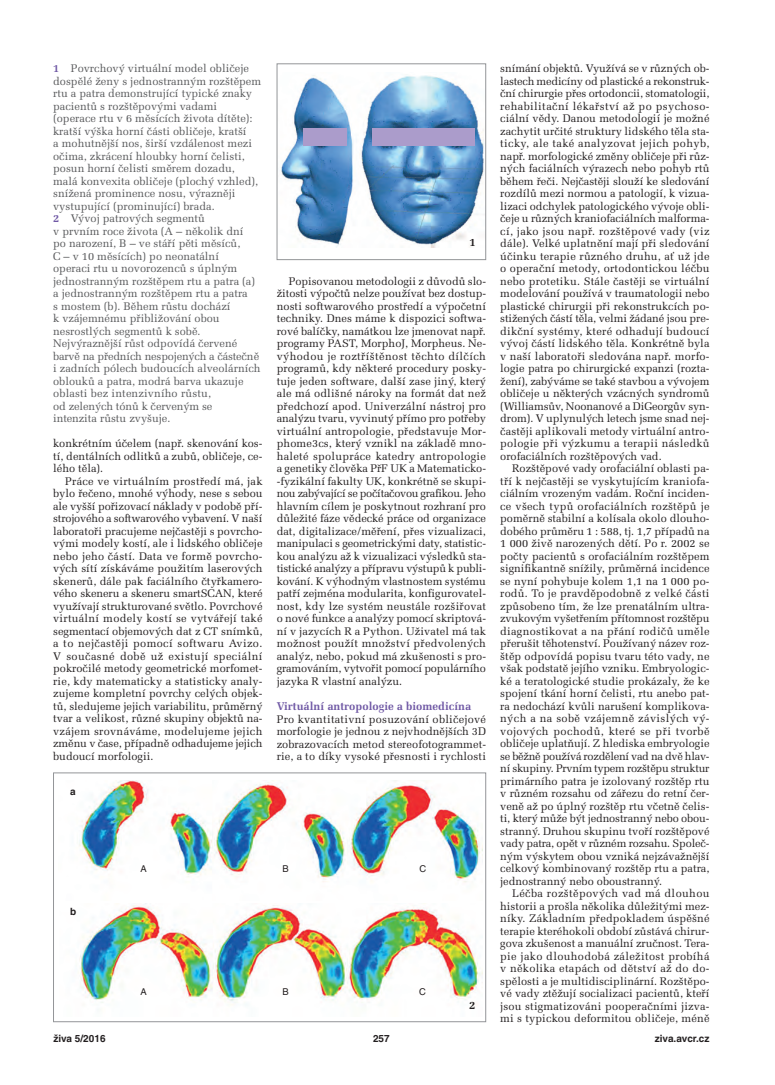
<style>
.page{position:relative;width:775px;height:1085px;background:#fff}
.page>*{position:absolute;margin:0;border:0;box-sizing:border-box;transform-origin:0 0}
.t1{font:700 11.25px "Melior CE";color:#7059a5}
.t2{font:700 11.25px "Melior CE";color:#231f20}
.t3{font:11px/12.5px "Melior CE";color:#231f20;text-align:justify}
.t4{font:11px/12.5px "Melior CE";color:#57585a}
.t5{font:700 10px "Helvetica CE";color:#231f20}
.t6{font:9.38px "Helvetica CE";color:#231f20}
.s1{font-weight:700;color:#7059a5}
</style>
<div class="page">
<img style="left:280px;top:75px;width:203px;height:172px">
<div style="left:276px;top:63px;width:209px;height:197px;border:1px solid #939598"></div>
<div style="left:53px;top:773px;width:432px;height:249px;border:1px solid #939598"></div>
<img style="left:79px;top:781px;width:403px;height:102px">
<img style="left:79px;top:903px;width:403px;height:102px">
<div style="left:302px;top:128px;width:44px;height:18px;background:#ab9ccb"></div>
<div style="left:372px;top:128px;width:101px;height:18px;background:#ab9ccb"></div>
<p class="t4" style="left:53px;top:64px;width:209px"><span class="s1">1</span> Povrchový virtuální model obličeje dospělé ženy s jednostranným rozštěpem rtu a patra demonstrující typické znaky pacientů s rozštěpovými vadami (operace rtu v 6 měsících života dítěte): kratší výška horní části obličeje, kratší<br>a mohutnější nos, širší vzdálenost mezi očima, zkrácení hloubky horní čelisti, posun horní čelisti směrem dozadu, malá konvexita obličeje (plochý vzhled), snížená prominence nosu, výrazněji vystupující (prominující) brada.<br><span class="s1">2</span> Vývoj patrových segmentů<br>v prvním roce života (A – několik dní<br>po narození, B – ve stáří pěti měsíců,<br>C – v 10 měsících) po neonatální<br>operaci rtu u novorozenců s úplným jednostranným rozštěpem rtu a patra (a) a jednostranným rozštěpem rtu a patra<br>s mostem (b). Během růstu dochází<br>k vzájemnému přibližování obou nesrostlých segmentů k sobě.<br>Nejvýraznější růst odpovídá červené barvě na předních nespojených a částečně i zadních pólech budoucích alveolárních oblouků a patra, modrá barva ukazuje oblasti bez intenzivního růstu,<br>od zelených tónů k červeným se<br>intenzita růstu zvyšuje.</p>
<p class="t3" style="left:53px;top:439px;width:211px">konkrétním účelem (např. skenování kos&shy;tí, dentálních odlitků a zubů, obličeje, ce - lého těla).</p>
<p class="t3" style="left:53px;top:476px;width:211px;text-indent:12px">Práce ve virtuálním prostředí má, jak bylo řečeno, mnohé výhody, nese s sebou ale vyšší pořizovací náklady v podobě pří&shy;strojového a softwarového vybavení. V naší laboratoři pracujeme nejčastěji s povrcho&shy;vými modely kostí, ale i lidského obličeje nebo jeho částí. Data ve formě povrcho&shy;vých sítí získáváme použitím laserových skenerů, dále pak faciálního čtyřkamero&shy;vého skeneru a skeneru smartSCAN, které využívají strukturované světlo. Povrchové virtuální modely kostí se vytvářejí také segmentací objemových dat z CT snímků, a to nejčastěji pomocí softwaru Avizo.<br>V současné době už existují speciální pokročilé metody geometrické morfomet&shy;rie, kdy matematicky a statisticky analy&shy;zujeme kompletní povrchy celých objek&shy;tů, sledujeme jejich variabilitu, průměrný tvar a velikost, různé skupiny objektů na - vzájem srovnáváme, modelujeme jejich změnu v čase, případně odhadujeme jejich budoucí morfologii.</p>
<p class="t5" style="left:70px;top:788px;width:7px">a</p>
<p class="t2" style="left:469px;top:239px;width:8px">1</p>
<p class="t3" style="left:276px;top:276px;width:211px;text-indent:12px">Popisovanou metodologii z důvodů slo&shy;žitosti výpočtů nelze používat bez dostup&shy;nosti softwarového prostředí a výpočetní techniky. Dnes máme k dispozici softwa&shy;rové balíčky, namátkou lze jmenovat např. programy PAST, MorphoJ, Morpheus. Ne - výhodou je roztříštěnost těchto dílčích programů, kdy některé procedury posky&shy;tuje jeden software, další zase jiný, který ale má odlišné nároky na formát dat než předchozí apod. Univerzální nástroj pro analýzu tvaru, vyvinutý přímo pro potřeby virtuální antropologie, představuje Mor - phome3cs, který vznikl na základě mno&shy;haleté spolupráce katedry antropologie a genetiky člověka PřF UK a Matematicko--fyzikální fakulty UK, konkrétně se skupi - nou zabývající se počítačovou grafikou. Jeho hlavním cílem je poskytnout rozhraní pro důležité fáze vědecké práce od organizace dat, digitalizace/měření, přes vizualizaci, manipulaci s geometrickými daty, statistic - kou analýzu až k vizualizaci výsledků sta&shy;tistické analýzy a přípravu výstupů k publi - kování. K výhodným vlastnostem systému patří zejména modularita, konfigurovatel&shy;nost, kdy lze systém neustále rozšiřovat o nové funkce a analýzy pomocí skriptová - ní v jazycích R a Python. Uživatel má tak možnost použít množství předvolených analýz, nebo, pokud má zkušenosti s pro&shy;gramováním, vytvořit pomocí populárního jazyka R vlastní analýzu.</p>
<p class="t1" style="left:276px;top:702px;width:196px">Virtuální antropologie a biomedicína</p>
<p class="t3" style="left:276px;top:714px;width:211px">Pro kvantitativní posuzování obličejové morfologie je jednou z nejvhodnějších 3D zobrazovacích metod stereofotogrammet&shy;rie, a to díky vysoké přesnosti i rychlosti</p>
<p class="t5" style="left:70px;top:908px;width:8px">b</p>
<p class="t6" style="left:140px;top:865px;width:8px">A</p>
<p class="t6" style="left:282px;top:865px;width:8px">B</p>
<p class="t6" style="left:419px;top:865px;width:8px">C</p>
<p class="t6" style="left:140px;top:988px;width:8px">A</p>
<p class="t6" style="left:282px;top:988px;width:8px">B</p>
<p class="t6" style="left:419px;top:988px;width:8px">C</p>
<p class="t2" style="left:469px;top:1001px;width:8px">2</p>
<p class="t3" style="left:500px;top:64px;width:211px">snímání objektů. Využívá se v různých ob - lastech medicíny od plastické a rekonstruk - ční chirurgie přes ortodoncii, stomatologii, rehabilitační lékařství až po psychoso - ciální vědy. Danou metodologií je možné zachytit určité struktury lidského těla sta&shy;ticky, ale také analyzovat jejich pohyb, např. morfologické změny obličeje při růz&shy;ných faciálních výrazech nebo pohyb rtů během řeči. Nejčastěji slouží ke sledování rozdílů mezi normou a patologií, k vizua&shy;lizaci odchylek patologického vývoje obli&shy;čeje u různých kraniofaciálních malforma - cí, jako jsou např. rozštěpové vady (viz dále). Velké uplatnění mají při sledování účinku terapie různého druhu, ať už jde o operační metody, ortodontickou léčbu nebo protetiku. Stále častěji se virtuální modelování používá v traumatologii nebo plastické chirurgii při rekonstrukcích po - stižených částí těla, velmi žádané jsou pre&shy;dikční systémy, které odhadují budoucí vývoj částí lidského těla. Konkrétně byla v naší laboratoři sledována např. morfo&shy;logie patra po chirurgické expanzi (rozta&shy;žení), zabýváme se také stavbou a vývojem obličeje u některých vzácných syndromů (Williamsův, Noonanové a DiGeorgův syn&shy;drom). V uplynulých letech jsme snad nej&shy;častěji aplikovali metody virtuální antro&shy;pologie při výzkumu a terapii následků orofaciálních rozštěpových vad.</p>
<p class="t3" style="left:500px;top:464px;width:211px;text-indent:12px">Rozštěpové vady orofaciální oblasti pa - tří k nejčastěji se vyskytujícím kraniofa - ciálním vrozeným vadám. Roční inciden&shy;ce všech typů orofaciálních rozštěpů je poměrně stabilní a kolísala okolo dlouho&shy;dobého průměru 1 : 588, tj. 1,7 případů na 1 000 živě narozených dětí. Po r. 2002 se počty pacientů s orofaciálním rozštěpem signifikantně snížily, průměrná incidence se nyní pohybuje kolem 1,1 na 1 000 po - rodů. To je pravděpodobně z velké části způsobeno tím, že lze prenatálním ultra&shy;zvukovým vyšetřením přítomnost rozštěpu diagnostikovat a na přání rodičů uměle přerušit těhotenství. Používaný název roz&shy;štěp odpovídá popisu tvaru této vady, ne však podstatě jejího vzniku. Embryologic&shy;ké a teratologické studie prokázaly, že ke spojení tkání horní čelisti, rtu anebo pat&shy;ra nedochází kvůli narušení komplikova&shy;ných a na sobě vzájemně závislých vý - vojových pochodů, které se při tvorbě obličeje uplatňují. Z hlediska embryologie se běžně používá rozdělení vad na dvě hlav&shy;ní skupiny. Prvním typem rozštěpu struktur primárního patra je izolovaný rozštěp rtu v různém rozsahu od zářezu do retní čer&shy;veně až po úplný rozštěp rtu včetně čelis&shy;ti, který může být jednostranný nebo obou&shy;stranný. Druhou skupinu tvoří rozštěpové vady patra, opět v různém rozsahu. Společ - ným výskytem obou vzniká nejzávažnější celkový kombinovaný rozštěp rtu a patra, jednostranný nebo oboustranný.</p>
<p class="t3" style="left:500px;top:889px;width:211px;text-indent:12px">Léčba rozštěpových vad má dlouhou historii a prošla několika důležitými mez&shy;níky. Základním předpokladem úspěšné terapie kteréhokoli období zůstává chirur&shy;gova zkušenost a manuální zručnost. Tera&shy;pie jako dlouhodobá záležitost probíhá v několika etapách od dětství až do do - spělosti a je multidisciplinární. Rozštěpo&shy;vé vady ztěžují socializaci pacientů, kteří jsou stigmatizováni pooperačními jizva&shy;mi s typickou deformitou obličeje, méně</p>
<p class="t5" style="left:53px;top:1035px;width:54px">živa 5/2016</p>
<p class="t5" style="left:373px;top:1035px;width:18px">257</p>
<p class="t5" style="left:654px;top:1035px;width:56px">ziva.avcr.cz</p>
</div>
